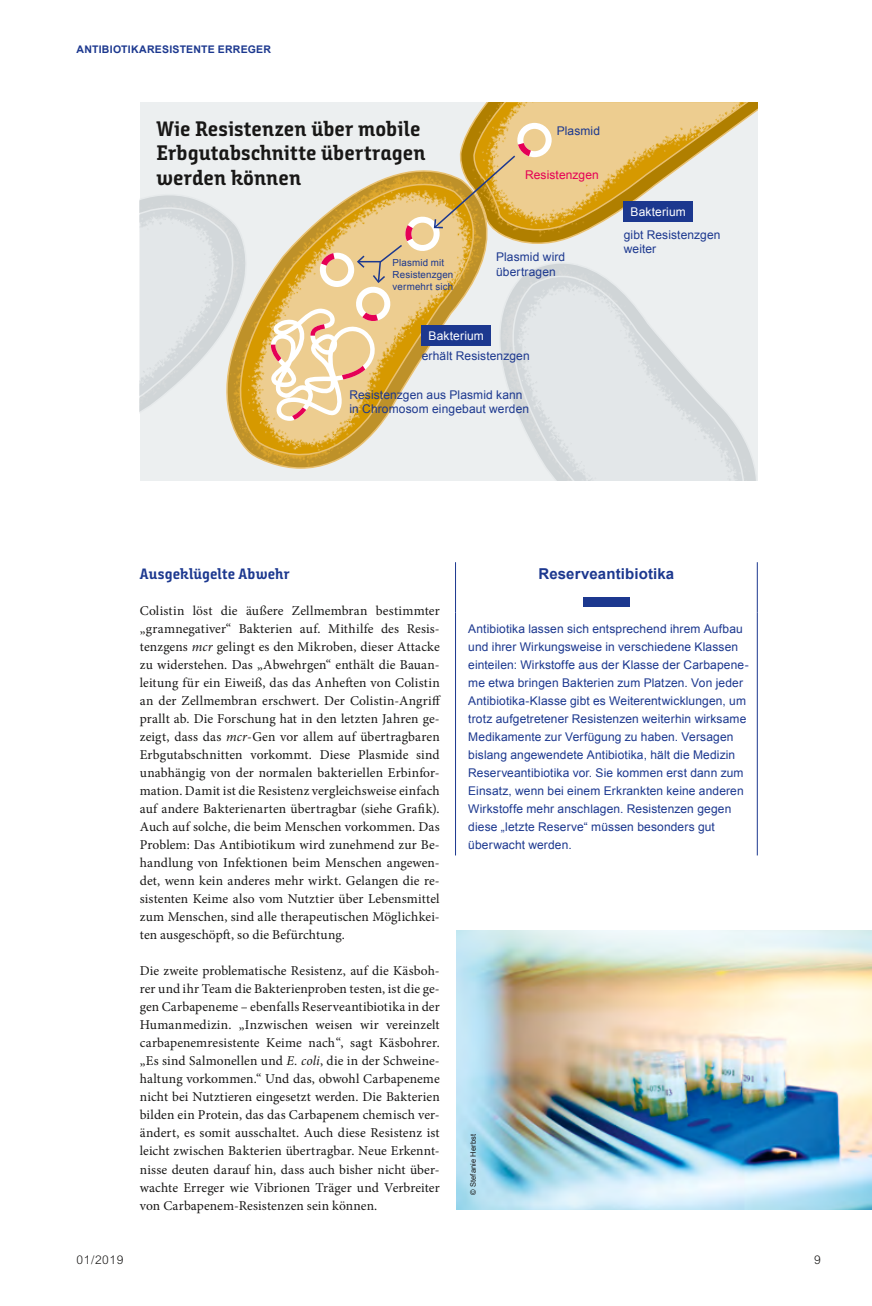
<style>
.page{position:relative;width:872px;height:1306px;background:#fff}
.page>*{position:absolute;margin:0;border:0;box-sizing:border-box;transform-origin:0 0}
.t1{font:21px/24.6px "Bunday Slab Bold Up";letter-spacing:.005em;color:#181716}
.t2{font:15px "Bunday Slab Bold Up";letter-spacing:.005em;color:#1c388f}
.t3{font:700 15px "Arial";letter-spacing:.005em;color:#1c388f}
.t4{font:13.5px/18px "Minion Pro";letter-spacing:.005em;color:#181716;text-align:justify}
.t5{font:12px/18px "Arial";letter-spacing:.01em;color:#1c388f}
.t6{font:12px "Arial";letter-spacing:.01em;color:#fff}
.t7{font:12px "Arial";letter-spacing:.01em;color:#e50055}
.t8{font:300 12px "Arial";letter-spacing:.05em;color:#181716}
.t9{font:700 10.5px "Arial";letter-spacing:.02em;color:#1c388f}
.t10{font:9.75px/11.7px "Arial";letter-spacing:.015em;color:#1c388f}
.t11{font:7.5px "Arial";letter-spacing:.02em;color:#181716}
.s1{font-style:italic}
</style>
<div class="page">
<div style="left:140px;top:102px;width:617px;height:378px;background:#eceff0"></div>
<svg style="left:140px;top:195px;width:81px;height:216px"></svg>
<svg style="left:521px;top:421px;width:227px;height:59px"></svg>
<svg style="left:221px;top:213px;width:115px;height:256px"></svg>
<svg style="left:236px;top:213px;width:148px;height:248px"></svg>
<svg style="left:270px;top:102px;width:487px;height:319px"></svg>
<div style="left:623px;top:201px;width:70px;height:21px;background:#1c388f"></div>
<img style="left:456px;top:930px;width:416px;height:279px">
<hr style="left:455px;top:562px;width:1px;height:50px;background:#1c388f">
<hr style="left:757px;top:562px;width:1px;height:50px;background:#1c388f">
<hr style="left:455px;top:612px;width:1px;height:243px;background:#1c388f">
<hr style="left:757px;top:612px;width:1px;height:243px;background:#1c388f">
<div style="left:583px;top:597px;width:46px;height:9px;background:#1c388f"></div>
<div style="left:421px;top:325px;width:70px;height:21px;background:#1c388f"></div>
<p class="t9" style="left:77px;top:43px;width:196px">ANTIBIOTIKARESISTENTE ERREGER</p>
<h1 class="t1" style="left:156px;top:116px;width:270px">Wie Resistenzen über mobile<br>Erbgutabschnitte übertragen werden können</h1>
<p class="t5" style="left:556px;top:122px;width:45px">Plasmid</p>
<p class="t7" style="left:525px;top:167px;width:75px">Resistenzgen</p>
<p class="t10" style="left:392px;top:257px;width:62px">Plasmid mit<br>Resistenzgen vermehrt sich</p>
<p class="t5" style="left:496px;top:250px;width:71px;line-height:14.4px">Plasmid wird übertragen</p>
<p class="t6" style="left:428px;top:328px;width:57px">Bakterium</p>
<p class="t5" style="left:422px;top:347px;width:109px">erhält Resistenzgen</p>
<p class="t5" style="left:349px;top:387px;width:181px;line-height:14.4px">Resistenzgen aus Plasmid kann in Chromosom eingebaut werden</p>
<p class="t6" style="left:630px;top:204px;width:57px">Bakterium</p>
<p class="t5" style="left:624px;top:227px;width:98px;line-height:14.4px">gibt Resistenzgen weiter</p>
<p class="t2" style="left:140px;top:565px;width:151px">Ausgeklügelte Abwehr</p>
<p class="t4" style="left:140px;top:602px;width:303px">Colistin löst die äußere Zellmembran bestimmter „gramnegativer“ Bakterien auf. Mithilfe des Resis&shy;tenzgens <span class="s1">mcr</span> gelingt es den Mikroben, dieser Attacke zu widerstehen. Das „Abwehrgen“ enthält die Bauan&shy;leitung für ein Eiweiß, das das Anheften von Colistin an der Zellmembran erschwert. Der Colistin-Angriff prallt ab. Die Forschung hat in den letzten Jahren ge&shy;zeigt, dass das <span class="s1">mcr</span>-Gen vor allem auf übertragbaren Erbgutabschnitten vorkommt. Diese Plasmide sind unabhängig von der normalen bakteriellen Erbinfor&shy;mation. Damit ist die Resistenz vergleichsweise einfach auf andere Bakterienarten übertragbar (siehe Grafik).<br>Auch auf solche, die beim Menschen vorkommen. Das Problem: Das Antibiotikum wird zunehmend zur Be&shy;handlung von Infektionen beim Menschen angewen&shy;det, wenn kein anderes mehr wirkt. Gelangen die re&shy;sistenten Keime also vom Nutztier über Lebensmittel zum Menschen, sind alle therapeutischen Möglichkei&shy;ten ausgeschöpft, so die Befürchtung.</p>
<p class="t4" style="left:140px;top:962px;width:301px">Die zweite problematische Resistenz, auf die Käsboh&shy;rer und ihr Team die Bakterienproben testen, ist die ge&shy;gen Carbapeneme – ebenfalls Reserveantibiotika in der Humanmedizin. „Inzwischen weisen wir vereinzelt carbapenemresistente Keime nach“, sagt Käsbohrer. „Es sind Salmonellen und <span class="s1">E. coli</span>, die in der Schweine&shy;haltung vorkommen.“ Und das, obwohl Carbapeneme nicht bei Nutztieren eingesetzt werden. Die Bakterien bilden ein Protein, das das Carbapenem chemisch ver&shy;ändert, es somit ausschaltet. Auch diese Resistenz ist leicht zwischen Bakterien übertragbar. Neue Erkennt&shy;nisse deuten darauf hin, dass auch bisher nicht über&shy;wachte Erreger wie Vibrionen Träger und Verbreiter von Carbapenem-Resistenzen sein können.</p>
<p class="t3" style="left:538px;top:564px;width:137px">Reserveantibiotika</p>
<p class="t5" style="left:468px;top:620px;width:282px">Antibiotika lassen sich entsprechend ihrem Aufbau und ihrer Wirkungsweise in verschiedene Klassen einteilen: Wirkstoffe aus der Klasse der Carbapene&shy;me etwa bringen Bakterien zum Platzen. Von jeder Antibiotika-Klasse gibt es Weiterentwicklungen, um trotz aufgetretener Resistenzen weiterhin wirksame Medikamente zur Verfügung zu haben. Versagen bislang angewendete Antibiotika, hält die Medizin Reserveantibiotika vor. Sie kommen erst dann zum Einsatz, wenn bei einem Erkrankten keine anderen Wirkstoffe mehr anschlagen. Resistenzen gegen diese „letzte Reserve“ müssen besonders gut überwacht werden.</p>
<p class="t11" style="left:468px;top:1194px;width:63px;rotate:-90deg">© Stefanie Herbst</p>
<p class="t8" style="left:77px;top:1252px;width:48px">01/2019</p>
<p class="t8" style="left:814px;top:1252px;width:8px">9</p>
</div>
